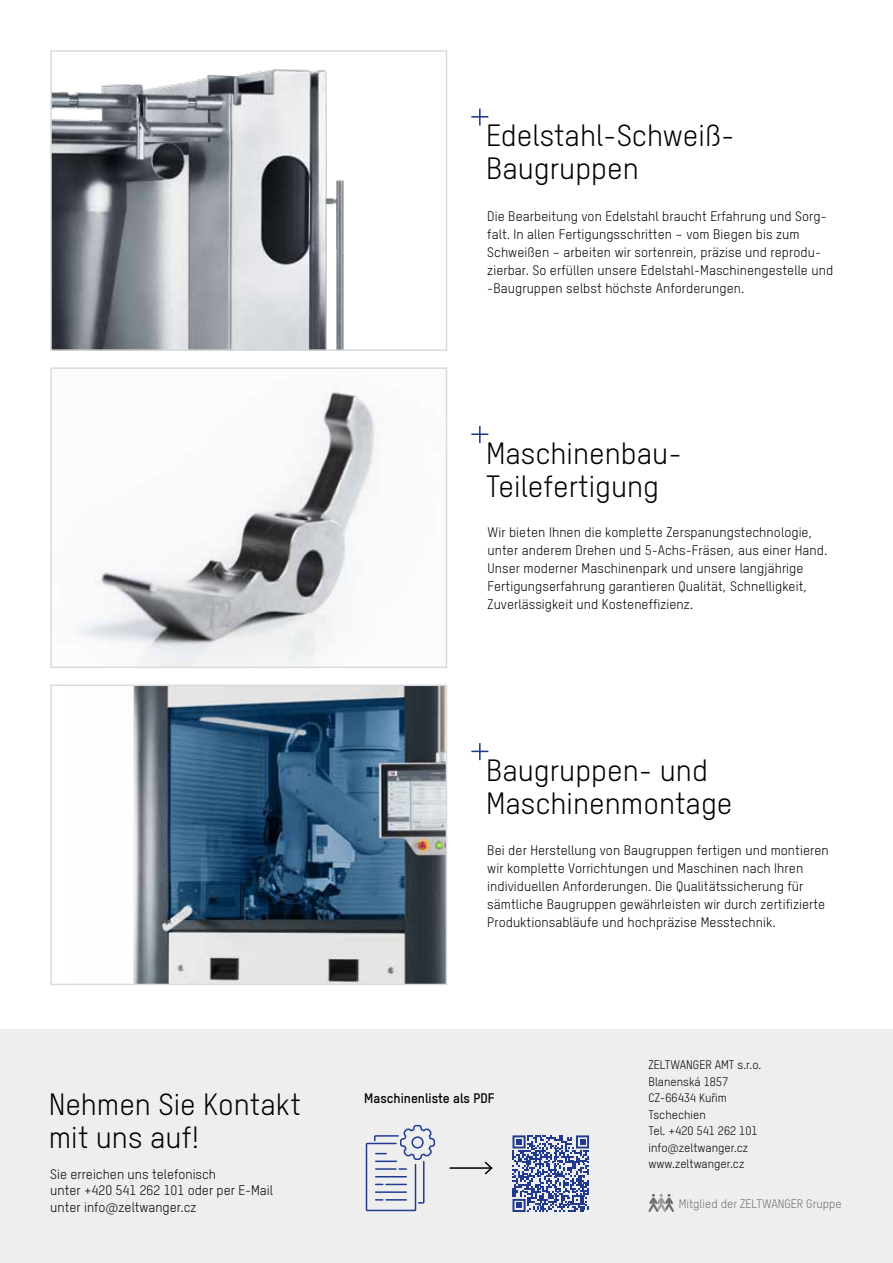
<style>
.page{position:relative;width:893px;height:1263px;background:#fff}
.page>*{position:absolute;margin:0;border:0;box-sizing:border-box;transform-origin:0 0}
.t1{font:30px/33px "T Star Pro Regular";color:#000}
.t2{font:13.5px/18px "T Star Pro Regular";letter-spacing:.005em;color:#000}
.t3{font:13.5px "T Star Pro Bold";color:#000}
.t4{font:12px/16.5px "T Star Pro Regular";color:#000}
.t5{font:12px "T Star Pro Regular";color:#706f6f}
.s1{font-size:12px}
.s2{font-size:10.5px}
</style>
<div class="page">
<div style="left:0;top:1029px;width:893px;height:234px;background:#ededed"></div>
<hr style="left:450px;top:1167px;width:41px;height:2px;background:#000">
<svg style="left:483px;top:1161px;width:10px;height:14px"></svg>
<svg style="left:365px;top:1124px;width:71px;height:88px"></svg>
<svg style="left:512px;top:1135px;width:77px;height:77px"></svg>
<img style="left:53px;top:69px;width:291px;height:279px">
<div style="left:50px;top:50px;width:397px;height:301px;border:2px solid #dadada"></div>
<img style="left:79px;top:387px;width:303px;height:278px">
<div style="left:50px;top:367px;width:397px;height:301px;border:2px solid #dadada"></div>
<img style="left:133px;top:687px;width:311px;height:295px">
<div style="left:50px;top:684px;width:397px;height:301px;border:2px solid #dadada"></div>
<svg style="left:648px;top:1194px;width:26px;height:18px"></svg>
<svg style="left:471px;top:109px;width:17px;height:17px"></svg>
<svg style="left:471px;top:426px;width:17px;height:17px"></svg>
<svg style="left:471px;top:743px;width:17px;height:17px"></svg>
<h1 class="t1" style="left:49px;top:1086px;width:254px">Nehmen Sie Kontakt mit uns auf!</h1>
<p class="t2" style="left:50px;top:1165px;width:224px;line-height:16.5px">Sie erreichen uns telefonisch<br>unter +420 541 262 101 oder per E-Mail unter info<span class="s1">@</span>zeltwanger.cz</p>
<h1 class="t1" style="left:486px;top:117px;width:250px">Edelstahl-Schweiß-<br>Baugruppen</h1>
<p class="t2" style="left:487px;top:206px;width:347px">Die Bearbeitung von Edelstahl braucht Erfahrung und Sorg&shy;falt. In allen Fertigungsschritten – vom Biegen bis zum Schweißen – arbeiten wir sortenrein, präzise und reprodu&shy;zierbar. So erfüllen unsere Edelstahl-Maschinengestelle und -Baugruppen selbst höchste Anforderungen.</p>
<h1 class="t1" style="left:486px;top:434px;width:197px">Maschinenbau-<br>Teilefertigung</h1>
<p class="t2" style="left:487px;top:523px;width:341px">Wir bieten Ihnen die komplette Zerspanungstechnologie, unter anderem Drehen und 5-Achs-Fräsen, aus einer Hand.<br>Unser moderner Maschinenpark und unsere langjährige Fertigungserfahrung garantieren Qualität, Schnelligkeit, Zuverlässigkeit und Kosteneffizienz.</p>
<h1 class="t1" style="left:486px;top:752px;width:248px">Baugruppen- und<br>Maschinenmontage</h1>
<p class="t2" style="left:487px;top:840px;width:343px">Bei der Herstellung von Baugruppen fertigen und montieren wir komplette Vorrichtungen und Maschinen nach Ihren individuellen Anforderungen. Die Qualitätssicherung für sämtliche Baugruppen gewährleisten wir durch zertifizierte Produktionsabläufe und hochpräzise Messtechnik.</p>
<p class="t3" style="left:364px;top:1088px;width:132px">Maschinenliste als PDF</p>
<p class="t4" style="left:648px;top:1056px;width:115px">ZELTWANGER AMT s.r.o.<br>Blanenská 1857<br>CZ-66434 Kuřim<br>Tschechien<br>Tel. +420 541 262 101 info<span class="s2">@</span>zeltwanger.cz www.zeltwanger.cz</p>
<p class="t5" style="left:679px;top:1195px;width:165px">Mitglied der ZELTWANGER Gruppe</p>
</div>
